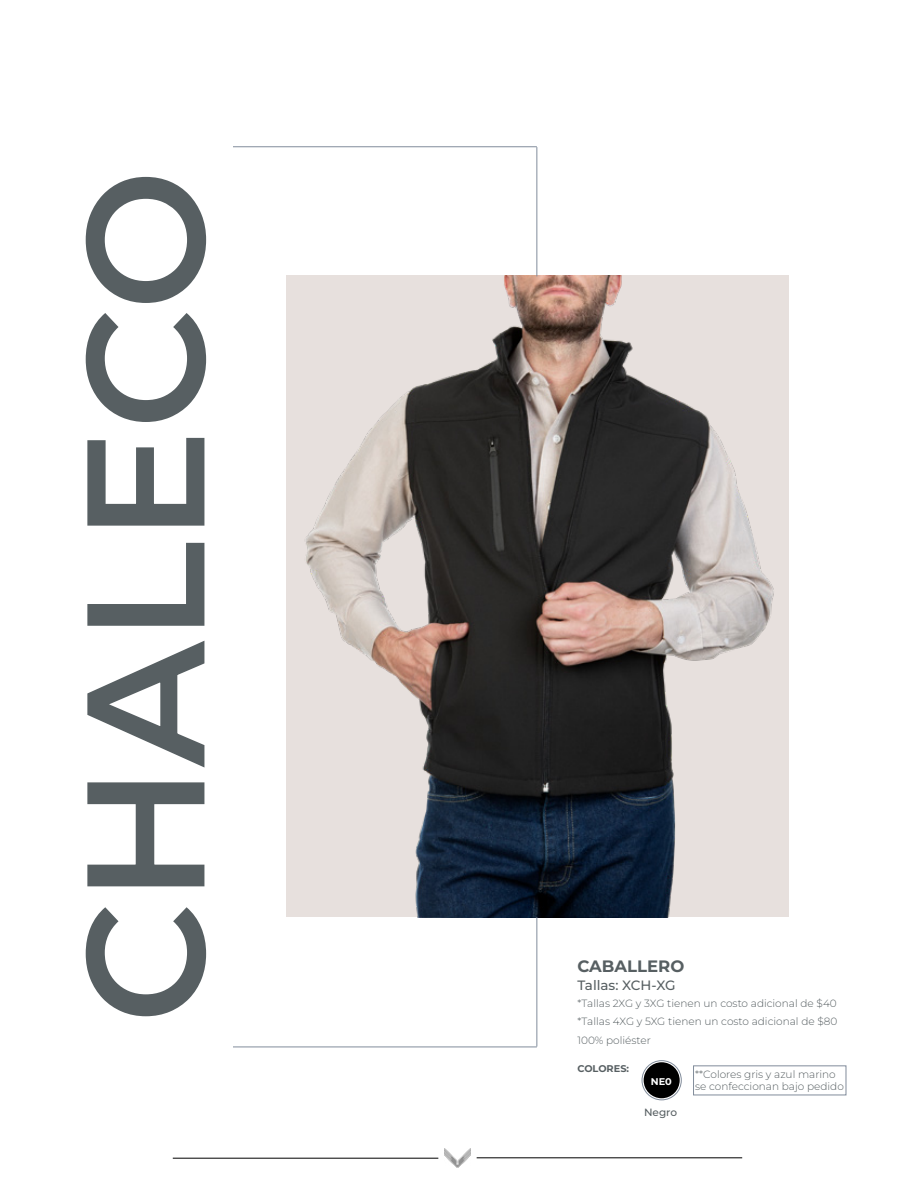
<style>
.page{position:relative;width:915px;height:1191px;background:#fff}
.page>*{position:absolute;margin:0;border:0;box-sizing:border-box;transform-origin:0 0}
.t1{font:600 167.1px "Montserrat";color:#575f62}
.t2{font:700 16.5px "Montserrat";color:#575f62}
.t3{font:500 13.5px "Montserrat";color:#575f62}
.t4{font:300 10.5px/18.3px "Montserrat";color:#575f62;text-align:justify}
.t5{font:500 10.5px "Montserrat";color:#575f62}
.t6{font:700 9.75px "Montserrat";color:#575f62}
.t7{font:700 9.75px "Montserrat";color:#fff}
</style>
<div class="page">
<img style="left:445px;top:1148px;width:25px;height:19px">
<hr style="left:173px;top:1157px;width:265px;height:1px;background:#000">
<hr style="left:476px;top:1157px;width:266px;height:1px;background:#000">
<div style="left:286px;top:275px;width:502px;height:642px;background:#e7e0dd"></div>
<img style="left:306px;top:275px;width:468px;height:642px">
<hr style="left:233px;top:146px;width:303px;height:1px;background:#818c9b">
<hr style="left:536px;top:147px;width:1px;height:129px;background:#818c9b">
<hr style="left:233px;top:1046px;width:303px;height:1px;background:#818c9b">
<hr style="left:536px;top:917px;width:1px;height:129px;background:#818c9b">
<div style="left:643px;top:1062px;width:36px;height:36px;background:#000;border-radius:50%"></div>
<div style="left:641px;top:1060px;width:40px;height:40px;border:1px solid #818c9b;border-radius:50%"></div>
<div style="left:693px;top:1065px;width:153px;height:30px;border:1px solid #818c9b"></div>
<h1 class="t1" style="left:34px;top:1023px;width:855px;rotate:-90deg">CHALECO</h1>
<h2 class="t2" style="left:577px;top:955px;width:108px">CABALLERO</h2>
<p class="t4" style="left:577px;top:994px;width:261px">*Tallas 2XG y 3XG tienen un costo adicional de $40 *Tallas 4XG y 5XG tienen un costo adicional de $80<br>100% poliéster</p>
<p class="t6" style="left:577px;top:1061px;width:53px">COLORES:</p>
<p class="t7" style="left:650px;top:1075px;width:22px">NE0</p>
<p class="t5" style="left:643px;top:1105px;width:35px">Negro</p>
<p class="t3" style="left:577px;top:976px;width:100px">Tallas: XCH-XG</p>
<p class="t4" style="left:695px;top:1067px;width:150px;line-height:12.6px">**Colores gris y azul marino se confeccionan bajo pedido</p>
</div>
